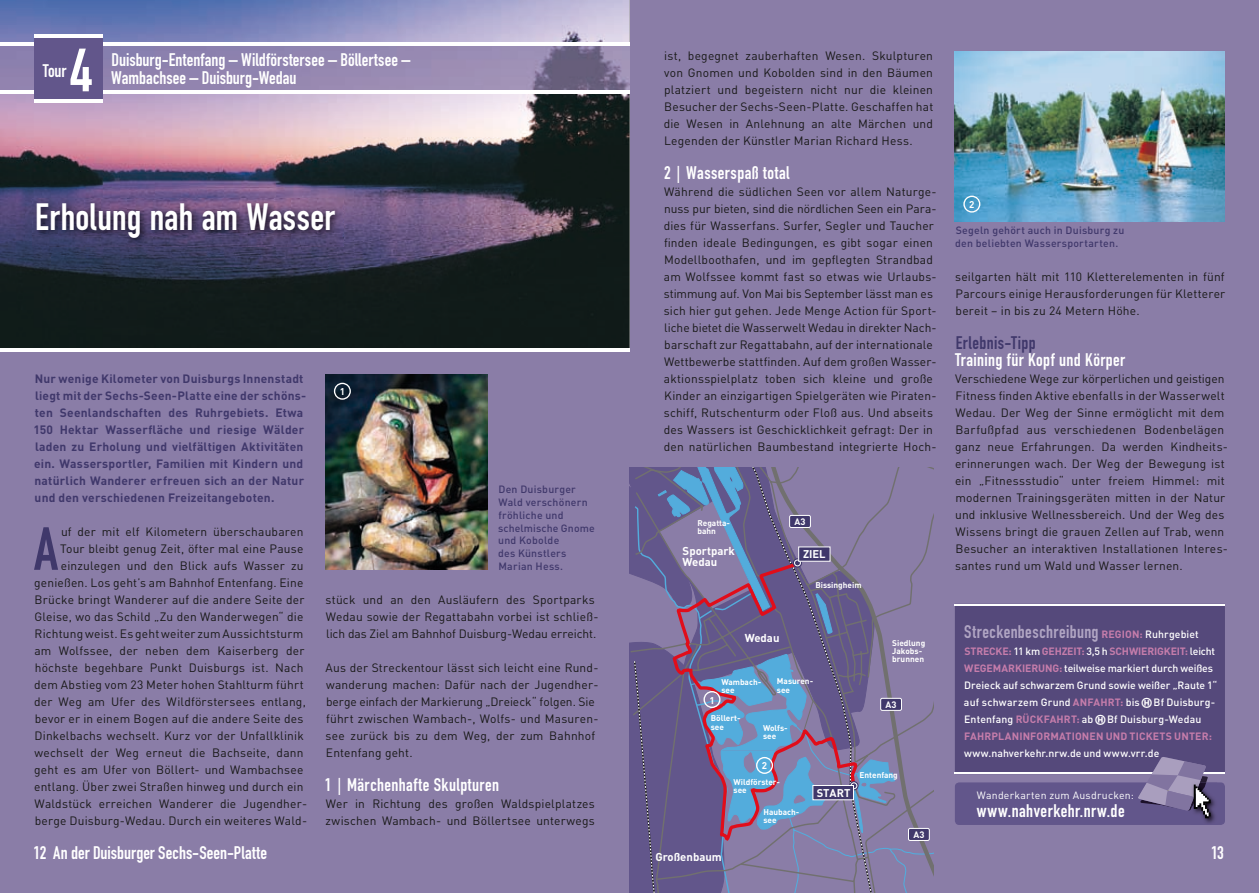
<style>
.page{position:relative;width:1259px;height:893px;background:#8a7da7}
.page>*{position:absolute;margin:0;border:0;box-sizing:border-box;transform-origin:0 0}
.t1{font:60px "DIN Engschrift";color:#fff}
.t2{font:59.7px "DIN Engschrift";color:#40386b}
.t3{font:37.5px "DIN Engschrift";letter-spacing:.005em;color:#fff}
.t4{font:18px "DIN Engschrift";letter-spacing:.015em;color:#fff}
.t5{font:18px "DIN Engschrift";letter-spacing:.02em;color:#b0a5c3}
.t6{font:18px "DIN Engschrift";letter-spacing:.02em;color:#40386b}
.t7{font:12px/17px "DIN";letter-spacing:.015em;color:#191918}
.t8{font:700 12px/17px "DIN";letter-spacing:.015em;color:#40386b}
.t9{font:700 11.4px/11.4px "DIN";color:#fff}
.t10{font:700 11.1px "DIN";color:#fff}
.t11{font:500 10.5px/17px "DIN";letter-spacing:.005em;color:#fff}
.t12{font:500 10.5px/12.8px "DIN";letter-spacing:.02em;color:#40386b}
.t13{font:10.5px "DIN";letter-spacing:.02em;color:#fff}
.t14{font:700 9.75px "DIN";color:#fff}
.t15{font:700 9.3px "DIN";color:#fff}
.t16{font:700 8.25px/8.2px "DIN";color:#fff}
.s1{font-family:"DIN";font-weight:300;font-size:24px}
.s2{font-family:"DIN";font-weight:700;font-size:10.5px;color:#c67dab}
.s3{font-family:"DIN";font-weight:500;font-size:10.5px;color:#fff}
.s4{font-weight:700;color:#c67dab}
.s5{font-family:"Transit Pict Two";font-weight:400;font-size:11.25px}
</style>
<div class="page">
<img style="left:0;top:0;width:629px;height:349px">
<img style="left:0;top:46px;width:629px;height:45px">
<hr style="left:0;top:43px;width:629px;height:3px;background:#fff">
<hr style="left:0;top:91px;width:629px;height:3px;background:#fff">
<hr style="left:0;top:349px;width:629px;height:3px;background:#fff">
<svg style="left:629px;top:468px;width:304px;height:425px"></svg>
<div style="left:955px;top:605px;width:270px;height:167px;background:#55497b"></div>
<hr style="left:955px;top:604px;width:270px;height:1px;background:#fff">
<hr style="left:955px;top:772px;width:270px;height:2px;background:#fff">
<div style="left:34px;top:34px;width:68px;height:68px;background:#62568b"></div>
<hr style="left:34px;top:34px;width:68px;height:3px;background:#fff">
<hr style="left:34px;top:99px;width:68px;height:3px;background:#fff">
<img style="left:32px;top:199px;width:311px;height:47px">
<div style="left:955px;top:782px;width:270px;height:43px;background:#62568b;border-radius:4px"></div>
<img style="left:1204px;top:818px;width:11px;height:5px">
<svg style="left:1137px;top:757px;width:80px;height:61px"></svg>
<img style="left:955px;top:51px;width:270px;height:170px">
<svg style="left:963px;top:196px;width:17px;height:17px"></svg>
<img style="left:325px;top:374px;width:162px;height:196px">
<svg style="left:334px;top:383px;width:17px;height:17px"></svg>
<h1 class="t1" style="left:70px;top:35px;width:24px">4</h1>
<h3 class="t4" style="left:43px;top:60px;width:25px">Tour</h3>
<h3 class="t4" style="left:111px;top:49px;width:300px">Duisburg-Entenfang – Wildförstersee – Böllertsee –</h3>
<h3 class="t4" style="left:111px;top:67px;width:187px">Wambachsee – Duisburg-Wedau</h3>
<h3 class="t3" style="left:35px;top:194px;width:301px">Erholung nah am Wasser</h3>
<p class="t8" style="left:34px;top:369px;width:274px">Nur wenige Kilometer von Duisburgs Innenstadt liegt mit der Sechs-Seen-Platte eine der schöns&shy;ten Seenlandschaften des Ruhrgebiets. Etwa 150 Hektar Wasserfläche und riesige Wälder laden zu Erholung und vielfältigen Aktivitäten ein. Wassersportler, Familien mit Kindern und natürlich Wanderer erfreuen sich an der Natur und den verschiedenen Freizeitangeboten.</p>
<h2 class="t2" style="left:34px;top:514px;width:26px">A</h2>
<p class="t7" style="left:61px;top:523px;width:244px">uf der mit elf Kilometern überschaubaren</p>
<p class="t7" style="left:60px;top:540px;width:245px">Tour bleibt genug Zeit, öfter mal eine Pause</p>
<p class="t7" style="left:61px;top:557px;width:244px">einzulegen und den Blick aufs Wasser zu</p>
<p class="t7" style="left:34px;top:574px;width:271px">genießen. Los geht’s am Bahnhof Entenfang. Eine</p>
<p class="t7" style="left:35px;top:591px;width:271px">Brücke bringt Wanderer auf die andere Seite der</p>
<p class="t7" style="left:34px;top:608px;width:270px">Gleise, wo das Schild „Zu den Wanderwegen“ die</p>
<p class="t7" style="left:35px;top:625px;width:270px">Richtung weist. Es geht weiter zum Aussichtsturm</p>
<p class="t7" style="left:34px;top:642px;width:271px">am Wolfssee, der neben dem Kaiserberg der</p>
<p class="t7" style="left:35px;top:659px;width:270px">höchste begehbare Punkt Duisburgs ist. Nach</p>
<p class="t7" style="left:34px;top:676px;width:271px">dem Abstieg vom 23 Meter hohen Stahlturm führt</p>
<p class="t7" style="left:34px;top:693px;width:273px">der Weg am Ufer des Wildförstersees entlang,</p>
<p class="t7" style="left:35px;top:710px;width:270px">bevor er in einem Bogen auf die andere Seite des</p>
<p class="t7" style="left:35px;top:727px;width:271px">Dinkelbachs wechselt. Kurz vor der Unfallklinik</p>
<p class="t7" style="left:35px;top:744px;width:270px">wechselt der Weg erneut die Bachseite, dann</p>
<p class="t7" style="left:34px;top:761px;width:271px">geht es am Ufer von Böllert- und Wambachsee</p>
<p class="t7" style="left:34px;top:778px;width:271px">entlang. Über zwei Straßen hinweg und durch ein</p>
<p class="t7" style="left:35px;top:795px;width:274px">Waldstück erreichen Wanderer die Jugendher-</p>
<p class="t7" style="left:35px;top:812px;width:274px">berge Duisburg-Wedau. Durch ein weiteres Wald-</p>
<h3 class="t4" style="left:34px;top:842px;width:235px">12 An der Duisburger Sechs-Seen-Platte</h3>
<p class="t14" style="left:340px;top:385px;width:7px">1</p>
<p class="t12" style="left:498px;top:483px;width:98px">Den Duisburger<br>Wald verschönern fröhliche und schelmische Gnome und Kobolde<br>des Künstlers<br>Marian Hess.</p>
<p class="t7" style="left:326px;top:591px;width:274px">stück und an den Ausläufern des Sportparks<br>Wedau sowie der Regattabahn vorbei ist schließ&shy;lich das Ziel am Bahnhof Duisburg-Wedau erreicht.</p>
<p class="t7" style="left:325px;top:659px;width:274px">Aus der Streckentour lässt sich leicht eine Rund&shy;wanderung machen: Dafür nach der Jugend her&shy;berge einfach der Markierung „Dreieck“ folgen. Sie führt zwischen Wambach-, Wolfs- und Masuren - see zurück bis zu dem Weg, der zum Bahnhof Entenfang geht.</p>
<h3 class="t4" style="left:325px;top:774px;width:176px">1 <span class="s1">I</span> Märchenhafte Skulpturen</h3>
<p class="t7" style="left:325px;top:795px;width:271px">Wer in Richtung des großen Waldspielplatzes zwischen Wambach- und Böllertsee unterwegs</p>
<p class="t7" style="left:664px;top:46px;width:271px;text-align:justify">ist, begegnet zauberhaften Wesen. Skulpturen von Gnomen und Kobolden sind in den Bäumen platziert und begeistern nicht nur die kleinen Besucher der Sechs-Seen-Platte. Geschaffen hat die Wesen in Anlehnung an alte Märchen und Legenden der Künstler Marian Richard Hess.</p>
<h3 class="t4" style="left:664px;top:162px;width:127px">2 <span class="s1">I</span> Wasserspaß total</h3>
<p class="t7" style="left:664px;top:183px;width:274px">Während die südlichen Seen vor allem Naturge&shy;nuss pur bieten, sind die nördlichen Seen ein Para&shy;dies für Wasserfans. Surfer, Segler und Taucher finden ideale Bedingungen, es gibt sogar einen Modellboothafen, und im gepflegten Strandbad am Wolfssee kommt fast so etwas wie Urlaubs&shy;stimmung auf. Von Mai bis September lässt man es sich hier gut gehen. Jede Menge Action für Sport&shy;liche bietet die Wasserwelt Wedau in direkter Nach&shy;barschaft zur Regattabahn, auf der internationale Wettbewerbe stattfinden. Auf dem großen Wasser&shy;aktionsspielplatz toben sich kleine und große Kinder an einzigartigen Spiel geräten wie Piraten&shy;schiff, Rutschenturm oder Floß aus. Und abseits des Wassers ist Geschick lichkeit gefragt: Der in den natürlichen Baum bestand integrierte Hoch-</p>
<p class="t16" style="left:697px;top:518px;width:34px">Regatta&shy;bahn</p>
<p class="t9" style="left:682px;top:544px;width:54px">Sportpark<br>Wedau</p>
<p class="t15" style="left:794px;top:515px;width:12px">A3</p>
<p class="t10" style="left:803px;top:547px;width:24px">ZIEL</p>
<p class="t16" style="left:815px;top:580px;width:48px">Bissingheim</p>
<p class="t14" style="left:709px;top:694px;width:7px">1</p>
<p class="t9" style="left:745px;top:632px;width:36px">Wedau</p>
<p class="t16" style="left:721px;top:677px;width:41px">Wambach&shy;see</p>
<p class="t16" style="left:777px;top:677px;width:38px">Masuren&shy;see</p>
<p class="t16" style="left:711px;top:714px;width:31px">Böllert&shy;see</p>
<p class="t16" style="left:763px;top:724px;width:26px">Wolfs&shy;see</p>
<p class="t14" style="left:762px;top:760px;width:7px">2</p>
<p class="t16" style="left:892px;top:638px;width:35px">Siedlung<br>Jakobs&shy;brunnen</p>
<p class="t15" style="left:885px;top:698px;width:12px">A3</p>
<p class="t9" style="left:655px;top:851px;width:68px">Großenbaum</p>
<p class="t16" style="left:733px;top:778px;width:48px">Wildförster&shy;see</p>
<p class="t16" style="left:763px;top:807px;width:37px">Haubach&shy;see</p>
<p class="t10" style="left:816px;top:786px;width:35px">START</p>
<p class="t16" style="left:859px;top:771px;width:40px">Entenfang</p>
<p class="t15" style="left:913px;top:828px;width:12px">A3</p>
<p class="t14" style="left:969px;top:198px;width:7px">2</p>
<p class="t12" style="left:955px;top:223px;width:171px">Segeln gehört auch in Duisburg zu den beliebten Wassersportarten.</p>
<p class="t7" style="left:955px;top:268px;width:272px;text-align:justify">seilgarten hält mit 110 Kletterelementen in fünf Parcours einige Heraus forderungen für Kletterer bereit – in bis zu 24 Metern Höhe.</p>
<h3 class="t6" style="left:955px;top:332px;width:82px">Erlebnis-Tipp</h3>
<h3 class="t4" style="left:955px;top:349px;width:172px">Training für Kopf und Körper</h3>
<p class="t7" style="left:955px;top:370px;width:274px">Verschiedene Wege zur körperlichen und geistigen Fitness finden Aktive ebenfalls in der Wasser welt Wedau. Der Weg der Sinne ermöglicht mit dem Bar fußpfad aus verschiedenen Bodenbelägen ganz neue Erfahrungen. Da werden Kindheits&shy;erinnerungen wach. Der Weg der Bewegung ist ein „Fitnessstudio“ unter freiem Himmel: mit modernen Trainingsgeräten mitten in der Natur und inklusive Wellnessbereich. Und der Weg des Wissens bringt die grauen Zellen auf Trab, wenn Besucher an interaktiven Installationen Interes&shy;santes rund um Wald und Wasser lernen.</p>
<h3 class="t5" style="left:964px;top:621px;width:236px">Streckenbeschreibung <span class="s2">REGION:</span> <span class="s3">Ruhrgebiet</span></h3>
<p class="t11" style="left:964px;top:642px;width:255px"><span class="s4">STRECKE:</span> 11 km <span class="s4">GEH ZEIT:</span> 3,5 h <span class="s4">SCHWIERIGKEIT:</span> leicht <span class="s4">WEGEMARKIERUNG:</span> teilweise markiert durch weißes Dreieck auf schwar zem Grund sowie weißer „Raute 1“ auf schwarzem Grund <span class="s4">ANFAHRT:</span> bis <span class="s5">y</span> Bf Duis burg-Entenfang <span class="s4">RÜCKFAHRT:</span> ab <span class="s5">y</span> Bf Duisburg- Wedau <span class="s4">FAHRPLANINFORMATIONEN UND TICKETS UNTER:</span></p>
<p class="t11" style="left:964px;top:744px;width:197px">www.nahverkehr.nrw.de und www.vrr.de</p>
<p class="t13" style="left:977px;top:789px;width:158px">Wanderkarten zum Ausdrucken:</p>
<h3 class="t4" style="left:977px;top:800px;width:149px">www.nahverkehr.nrw.de</h3>
<h3 class="t4" style="left:1211px;top:842px;width:14px">13</h3>
</div>
